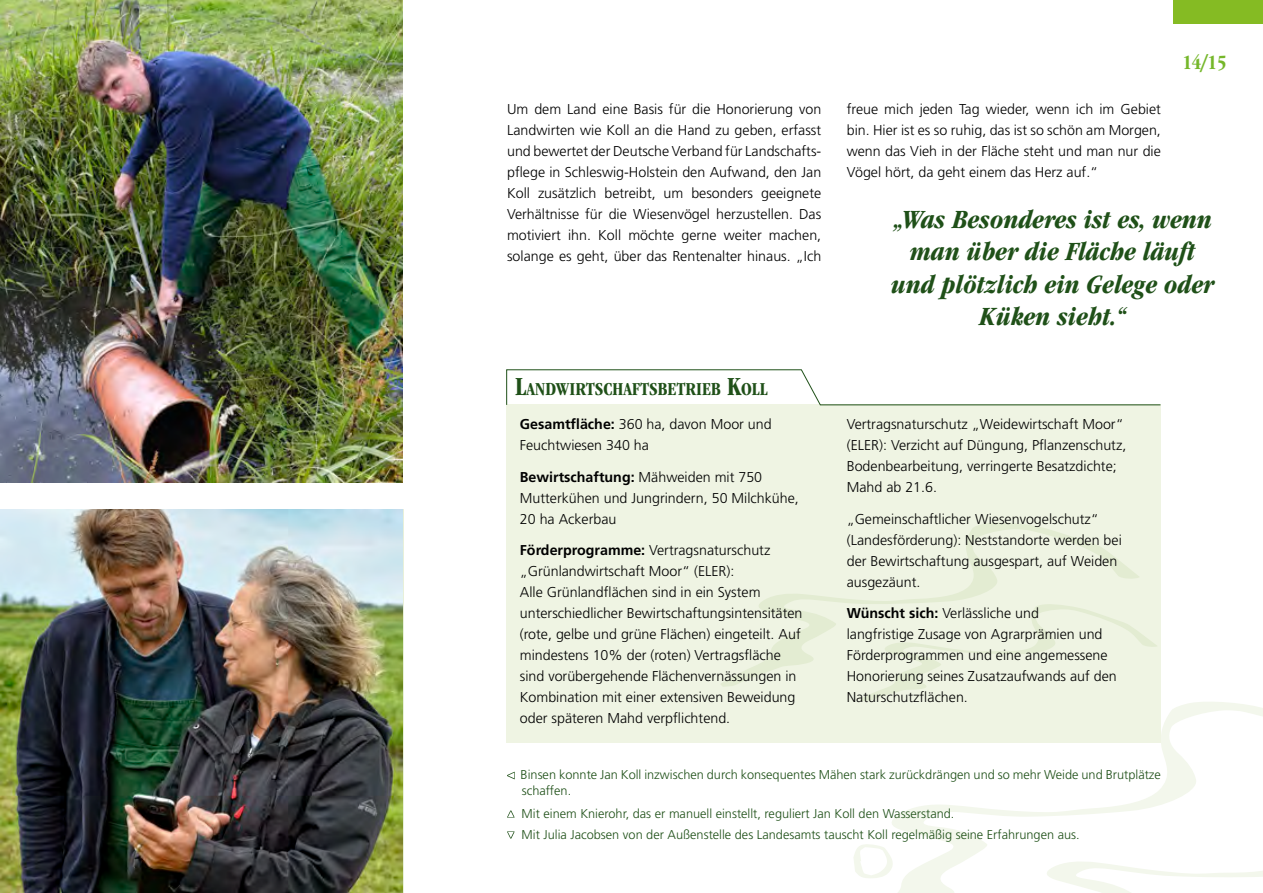
<style>
.page{position:relative;width:1263px;height:893px;background:#fff}
.page>*{position:absolute;margin:0;border:0;box-sizing:border-box;transform-origin:0 0}
.t1{font:27px/32.4px "Garam ITCSB Bol Con Ita";color:#1f5018;text-align:center}
.t2{font:700 condensed 21px "ITC Garamond Std";color:#75b72a}
.Kapitel-Titel_ohne_I{font:700 condensed 18.9px "ITC Garamond Std";color:#1f5018}
.Infobox{font:300 14.25px/21px "Frutiger LT Std";color:#000}
.LT_2-Sp{font:300 14.25px/21px "Frutiger LT Std";color:#000;text-align:justify}
.t3{font:300 12.75px/15.3px "Frutiger LT Std";color:#1f5018}
.s1{font-size:27px}
.s2{font-weight:700}
</style>
<div class="page">
<div style="left:1174px;top:0;width:89px;height:23px;background:#85bb23"></div>
<img style="left:0;top:0;width:403px;height:483px">
<img style="left:1px;top:509px;width:402px;height:384px">
<svg style="left:892px;top:700px;width:371px;height:193px"></svg>
<svg style="left:853px;top:843px;width:43px;height:36px"></svg>
<svg style="left:1005px;top:792px;width:258px;height:101px"></svg>
<svg style="left:507px;top:772px;width:8px;height:7px"></svg>
<svg style="left:507px;top:810px;width:7px;height:8px"></svg>
<svg style="left:507px;top:831px;width:7px;height:8px"></svg>
<div style="left:506px;top:405px;width:654px;height:338px;background:#eff4e3"></div>
<svg style="left:506px;top:369px;width:655px;height:36px"></svg>
<svg style="left:861px;top:633px;width:296px;height:68px"></svg>
<svg style="left:721px;top:523px;width:419px;height:164px"></svg>
<h2 class="t2" style="left:1182px;top:51px;width:46px">14/15</h2>
<p class="LT_2-Sp" style="left:507px;top:99px;width:316px">Um dem Land eine Basis für die Honorierung von Landwirten wie Koll an die Hand zu geben, erfasst und bewertet der Deutsche Verband für Landschafts&shy;pflege in Schleswig-Holstein den Aufwand, den Jan Koll zusätzlich betreibt, um besonders geeignete Verhältnisse für die Wiesenvögel herzustellen. Das motiviert ihn. Koll möchte gerne weiter machen, solange es geht, über das Rentenalter hinaus. „Ich</p>
<p class="LT_2-Sp" style="left:847px;top:99px;width:316px">freue mich jeden Tag wieder, wenn ich im Gebiet bin. Hier ist es so ruhig, das ist so schön am Morgen, wenn das Vieh in der Fläche steht und man nur die Vögel hört, da geht einem das Herz auf.“</p>
<h1 class="t1" style="left:891px;top:204px;width:325px">„Was Besonderes ist es, wenn man über die Fläche läuft und plötzlich ein Gelege oder<br>Küken sieht.“</h1>
<h2 class="Kapitel-Titel_ohne_I" style="left:515px;top:378px;width:254px"><span class="s1">L</span>ANDWIRTSCHAFTSBETRIEB <span class="s1">K</span>OLL</h2>
<p class="Infobox" style="left:520px;top:414px;width:253px"><span class="s2">Gesamtfläche:</span> 360 ha, davon Moor und<br>Feuchtwiesen 340 ha</p>
<p class="Infobox" style="left:520px;top:466px;width:281px"><span class="s2">Bewirtschaftung:</span> Mähweiden mit 750<br>Mutterkühen und Jungrindern, 50 Milchkühe,<br>20 ha Ackerbau</p>
<p class="Infobox" style="left:520px;top:540px;width:284px"><span class="s2">Förderprogramme:</span> Vertragsnaturschutz „Grünlandwirtschaft Moor“ (ELER):<br>Alle Grünlandflächen sind in ein System unterschiedlicher Bewirtschaftungsintensitäten (rote, gelbe und grüne Flächen) eingeteilt. Auf mindestens 10% der (roten) Vertragsfläche sind vorübergehende Flächenvernässungen in Kombination mit einer extensiven Beweidung oder späteren Mahd verpflichtend.</p>
<p class="Infobox" style="left:847px;top:414px;width:281px">Vertragsnaturschutz „Weidewirtschaft Moor“ (ELER): Verzicht auf Düngung, Pflanzenschutz, Bodenbearbeitung, verringerte Besatzdichte; Mahd ab 21.6.</p>
<p class="Infobox" style="left:847px;top:508px;width:277px">„Gemeinschaftlicher Wiesenvogelschutz“ (Landesförderung): Neststandorte werden bei der Bewirtschaftung ausgespart, auf Weiden ausgezäunt.</p>
<p class="Infobox" style="left:847px;top:603px;width:272px"><span class="s2">Wünscht sich:</span> Verlässliche und<br>langfristige Zusage von Agrarprämien und Förderprogrammen und eine angemessene Honorierung seines Zusatzaufwands auf den Naturschutzflächen.</p>
<p class="t3" style="left:521px;top:767px;width:642px">Binsen konnte Jan Koll inzwischen durch konsequentes Mähen stark zurückdrängen und so mehr Weide und Brutplätze schaffen.</p>
<p class="t3" style="left:522px;top:803px;width:560px;line-height:21px">Mit einem Knierohr, das er manuell einstellt, reguliert Jan Koll den Wasserstand.<br>Mit Julia Jacobsen von der Außenstelle des Landesamts tauscht Koll regelmäßig seine Erfahrungen aus.</p>
</div>
